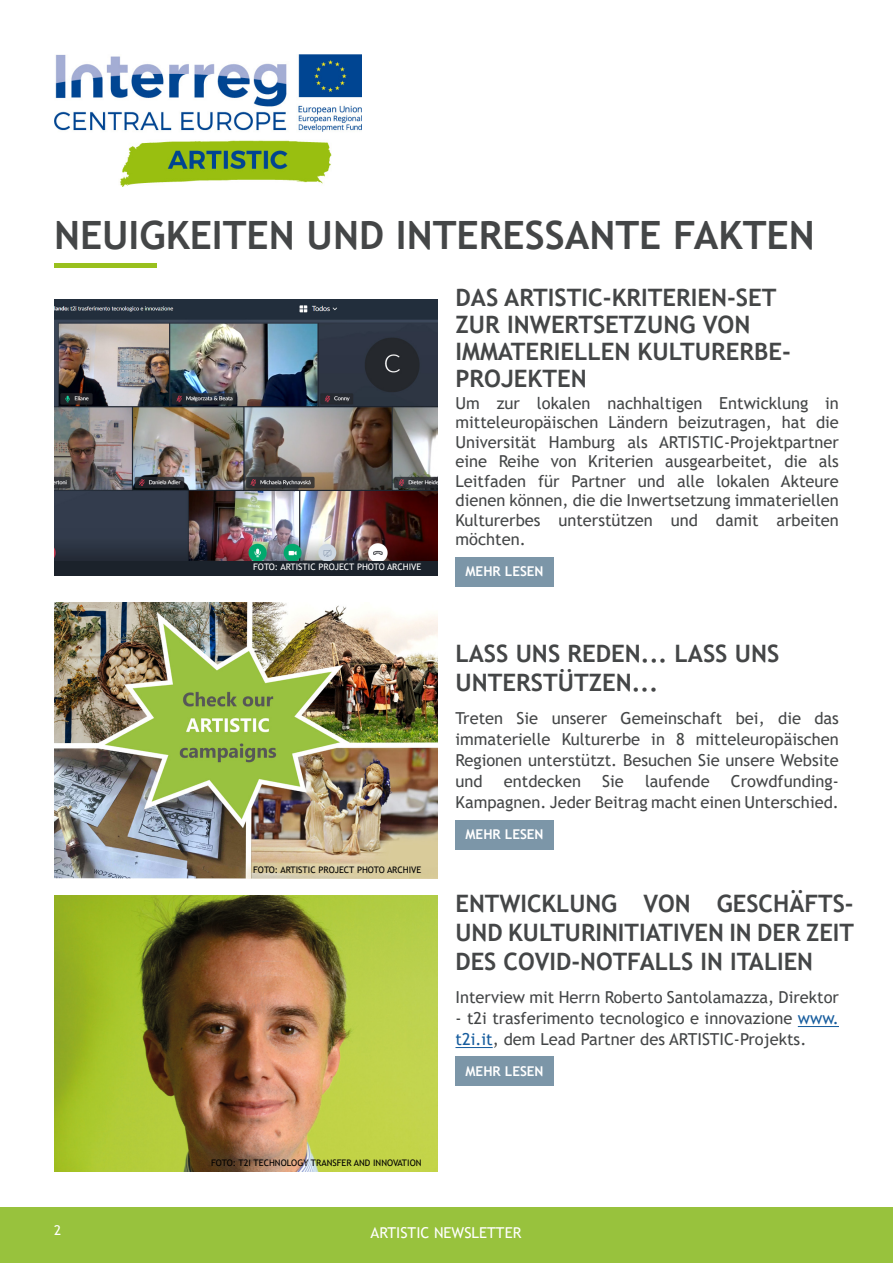
<style>
.page{position:relative;width:893px;height:1263px;background:#fff}
.page>*{position:absolute;margin:0;border:0;box-sizing:border-box;transform-origin:0 0}
.t1{font:700 39px "Trebuchet MS";color:#444647}
.t2{font:700 24px/27px "Trebuchet MS";color:#444647}
.t3{font:16.5px/19.5px "Trebuchet MS";color:#444647;text-align:justify}
.t4{font:15px "Trebuchet MS";color:#fff}
.t5{font:700 13.5px "Trebuchet MS";color:#fff}
.t6{font:13.5px "Trebuchet MS";color:#fff}
.t7{font:9px "Trebuchet MS";color:#000001}
.t8{font:9px "Trebuchet MS";color:#fff}
.s1{color:#175d9e}
</style>
<div class="page">
<img style="left:54px;top:54px;width:307px;height:133px">
<div style="left:0;top:1208px;width:893px;height:55px;background:#98c23d"></div>
<hr style="left:54px;top:264px;width:102px;height:4px;background:#99c01e">
<div style="left:455px;top:557px;width:99px;height:30px;background:#7c96a8"></div>
<img style="left:54px;top:300px;width:383px;height:261px">
<div style="left:455px;top:820px;width:99px;height:30px;background:#7c96a8"></div>
<div style="left:455px;top:1056px;width:99px;height:30px;background:#7c96a8"></div>
<hr style="left:798px;top:1026px;width:41px;height:1px;background:#175d9e">
<hr style="left:455px;top:1047px;width:38px;height:1px;background:#175d9e">
<img style="left:54px;top:602px;width:383px;height:276px">
<img style="left:54px;top:896px;width:383px;height:275px">
<div style="left:54px;top:561px;width:383px;height:15px;background:#1b222b"></div>
<p class="t1" style="left:54px;top:211px;width:762px">NEUIGKEITEN UND INTERESSANTE FAKTEN</p>
<p class="t2" style="left:455px;top:284px;width:337px">DAS ARTISTIC-KRITERIEN-SET<br>ZUR INWERTSETZUNG VON<br>IMMATERIELLEN KULTURERBE-<br>PROJEKTEN</p>
<p class="t8" style="left:253px;top:562px;width:170px">FOTO: ARTISTIC PROJECT PHOTO ARCHIVE</p>
<p class="t7" style="left:253px;top:864px;width:170px">FOTO: ARTISTIC PROJECT PHOTO ARCHIVE</p>
<p class="t7" style="left:211px;top:1157px;width:212px">FOTO: T2I TECHNOLOGY TRANSFER AND INNOVATION</p>
<p class="t3" style="left:455px;top:393px;width:385px">Um zur lokalen nachhaltigen Entwicklung in mitteleuropäischen Ländern beizutragen, hat die Universität Hamburg als ARTISTIC-Projektpartner eine Reihe von Kriterien ausgearbeitet, die als Leitfaden für Partner und alle lokalen Akteure dienen können, die die Inwertsetzung immateriellen Kulturerbes unterstützen und damit arbeiten möchten.</p>
<p class="t5" style="left:466px;top:563px;width:80px">MEHR LESEN</p>
<p class="t2" style="left:455px;top:639px;width:325px;line-height:28.8px">LASS UNS REDEN... LASS UNS<br>UNTERSTÜTZEN...</p>
<p class="t3" style="left:455px;top:707px;width:385px;line-height:21px">Treten Sie unserer Gemeinschaft bei, die das immaterielle Kulturerbe in 8 mitteleuropäischen Regionen unterstützt. Besuchen Sie unsere Website und</p>
<p class="t3" style="left:455px;top:770px;width:385px;line-height:21px;text-align:right">Crowdfunding-<br>Kampagnen. Jeder Beitrag macht einen Unterschied.</p>
<p class="t3" style="left:504px;top:771px;width:79px">entdecken</p>
<p class="t3" style="left:602px;top:771px;width:23px">Sie</p>
<p class="t3" style="left:645px;top:771px;width:66px">laufende</p>
<p class="t5" style="left:466px;top:826px;width:80px">MEHR LESEN</p>
<p class="t2" style="left:455px;top:889px;width:400px;line-height:28.8px;text-align:justify">ENTWICKLUNG VON GESCHÄFTS-UND KULTURINITIATIVEN IN DER ZEIT DES COVID-NOTFALLS IN ITALIEN</p>
<p class="t3" style="left:455px;top:988px;width:385px">Interview mit Herrn Roberto Santolamazza, Direktor</p>
<p class="t3" style="left:455px;top:1008px;width:385px;line-height:21px">- t2i trasferimento tecnologico e innovazione <span class="s1">www. t2i.it</span>, dem Lead Partner des ARTISTIC-Projekts.</p>
<p class="t5" style="left:466px;top:1062px;width:80px">MEHR LESEN</p>
<p class="t6" style="left:54px;top:1222px;width:9px">2</p>
<p class="t4" style="left:371px;top:1223px;width:152px">ARTISTIC NEWSLETTER</p>
</div>
